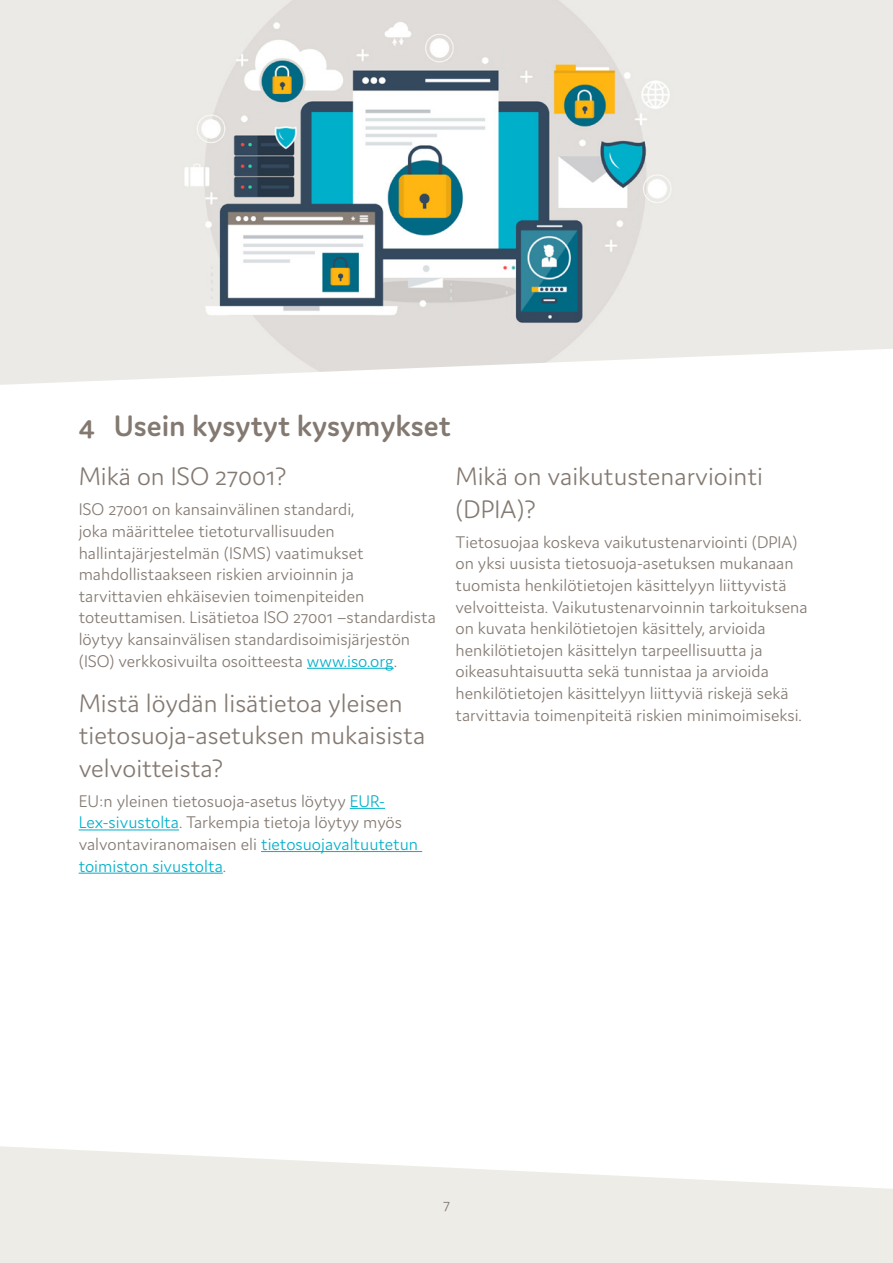
<style>
.page{position:relative;width:893px;height:1263px;background:#fff}
.page>*{position:absolute;margin:0;border:0;box-sizing:border-box;transform-origin:0 0}
.Otsikko_2{font:600 31.5px "Domus";color:#837971}
.Otsikko_3{font:300 27px/32.4px "Domus";color:#837971}
.Leipäteksti{font:300 18px/21.6px "Domus";color:#837971}
.t1{font:300 16.5px "Domus";color:#837971}
.s1{color:#00b0ca}
</style>
<div class="page">
<svg style="left:0;top:1146px;width:893px;height:117px;fill:#eeece7"></svg>
<hr style="left:307px;top:668px;width:87px;height:1px;background:#00b0ca">
<hr style="left:350px;top:808px;width:35px;height:1px;background:#00b0ca">
<hr style="left:79px;top:829px;width:100px;height:1px;background:#00b0ca">
<hr style="left:261px;top:851px;width:161px;height:1px;background:#00b0ca">
<hr style="left:79px;top:873px;width:144px;height:1px;background:#00b0ca">
<img style="left:0;top:0;width:893px;height:385px">
<p class="Otsikko_2" style="left:79px;top:408px;width:374px">4 Usein kysytyt kysymykset</p>
<p class="Otsikko_3" style="left:79px;top:460px;width:210px">Mikä on ISO 27001?</p>
<p class="Leipäteksti" style="left:79px;top:499px;width:359px">ISO 27001 on kansainvälinen standardi,<br>joka määrittelee tietoturvallisuuden hallintajärjestelmän (ISMS) vaatimukset mahdollistaakseen riskien arvioinnin ja tarvittavien ehkäisevien toimenpiteiden toteuttamisen. Lisätietoa ISO 27001 –standardista löytyy kansainvälisen standardisoimisjärjestön (ISO) verkkosivuilta osoitteesta <span class="s1">www.iso.org</span>.</p>
<p class="Otsikko_3" style="left:79px;top:687px;width:348px">Mistä löydän lisätietoa yleisen tietosuoja-asetuksen mukaisista velvoitteista?</p>
<p class="Leipäteksti" style="left:79px;top:790px;width:341px">EU:n yleinen tietosuoja-asetus löytyy <span class="s1">EUR-Lex-sivustolta</span>. Tarkempia tietoja löytyy myös valvontaviranomaisen eli <span class="s1">tietosuojavaltuutetun toimiston sivustolta</span>.</p>
<p class="Otsikko_3" style="left:455px;top:460px;width:309px">Mikä on vaikutustenarviointi (DPIA)?</p>
<p class="Leipäteksti" style="left:455px;top:531px;width:354px">Tietosuojaa koskeva vaikutustenarviointi (DPIA) on yksi uusista tietosuoja-asetuksen mukanaan tuomista henkilötietojen käsittelyyn liittyvistä velvoitteista. Vaikutustenarvoinnin tarkoituksena on kuvata henkilötietojen käsittely, arvioida henkilötietojen käsittelyn tarpeellisuutta ja oikeasuhtaisuutta sekä tunnistaa ja arvioida henkilötietojen käsittelyyn liittyviä riskejä sekä tarvittavia toimenpiteitä riskien minimoimiseksi.</p>
<p class="t1" style="left:443px;top:1195px;width:8px">7</p>
</div>
